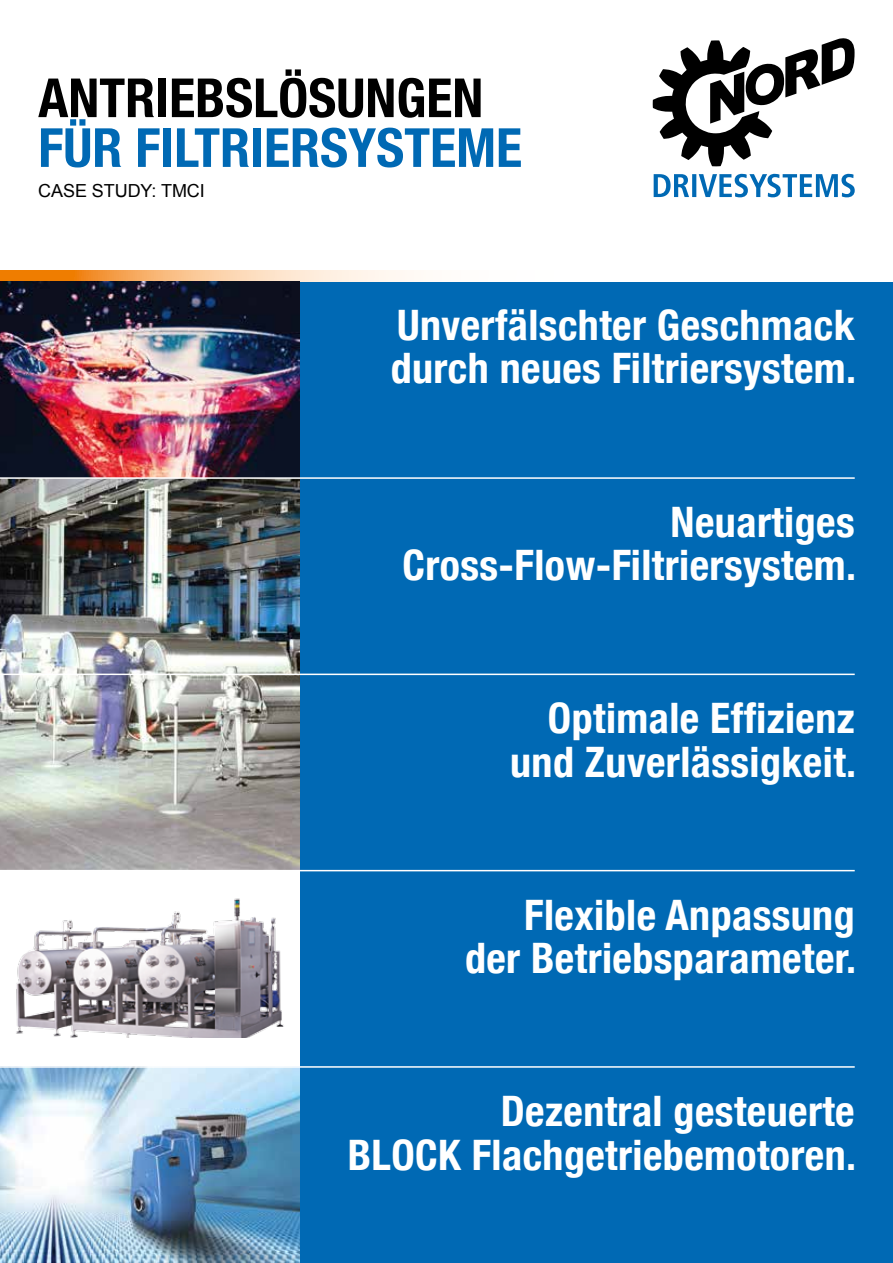
<style>
.page{position:relative;width:893px;height:1263px;background:#fff}
.page>*{position:absolute;margin:0;border:0;box-sizing:border-box;transform-origin:0 0}
.t1{font:700 condensed 54px "Helvetica Neue";color:#0069b4}
.t2{font:700 condensed 54px "Helvetica Neue";color:#000}
.t3{font:700 condensed 42px/43.5px "Helvetica Neue";letter-spacing:.01em;color:#fff;text-align:right}
.t4{font:18px "Arial";letter-spacing:-.005em;color:#000}
</style>
<div class="page">
<div style="left:0;top:282px;width:893px;height:981px;background:#0069b4"></div>
<svg style="left:1px;top:270px;width:413px;height:12px;background:#eab886"></svg>
<svg style="left:653px;top:38px;width:202px;height:128px"></svg>
<svg style="left:654px;top:174px;width:201px;height:23px"></svg>
<img style="left:0;top:0;width:1px;height:993px">
<img style="left:0;top:282px;width:300px;height:195px">
<svg style="left:0;top:675px;width:300px;height:195px;background:#acaca9"></svg>
<img style="left:0;top:479px;width:300px;height:195px">
<div style="left:0;top:871px;width:300px;height:196px;background:#fff"></div>
<img style="left:16px;top:898px;width:268px;height:139px">
<img style="left:0;top:1068px;width:300px;height:195px">
<hr style="left:0;top:477px;width:855px;height:2px;background:#fff">
<hr style="left:0;top:674px;width:855px;height:1px;background:#fff">
<hr style="left:0;top:1066px;width:855px;height:2px;background:#fff">
<hr style="left:0;top:870px;width:855px;height:1px;background:#fff">
<hr style="left:0;top:61px;width:1px;height:131px;background:#0069b4">
<p class="t2" style="left:38px;top:53px;width:447px">ANTRIEBSLÖSUNGEN</p>
<p class="t1" style="left:38px;top:103px;width:485px">FÜR FILTRIERSYSTEME</p>
<p class="t4" style="left:38px;top:179px;width:168px">CASE STUDY: TMCI</p>
<p class="t3" style="left:391px;top:300px;width:467px;text-align:left">Unverfälschter Geschmack durch neues Filtriersystem.</p>
<p class="t3" style="left:402px;top:497px;width:455px">Neuartiges<br>Cross-Flow-Filtriersystem.</p>
<p class="t3" style="left:510px;top:694px;width:348px">Optimale Effizienz und Zuverlässigkeit.</p>
<p class="t3" style="left:465px;top:890px;width:393px">Flexible Anpassung der Betriebsparameter.</p>
<p class="t3" style="left:348px;top:1086px;width:510px">Dezentral gesteuerte<br>BLOCK Flachgetriebemotoren.</p>
</div>
